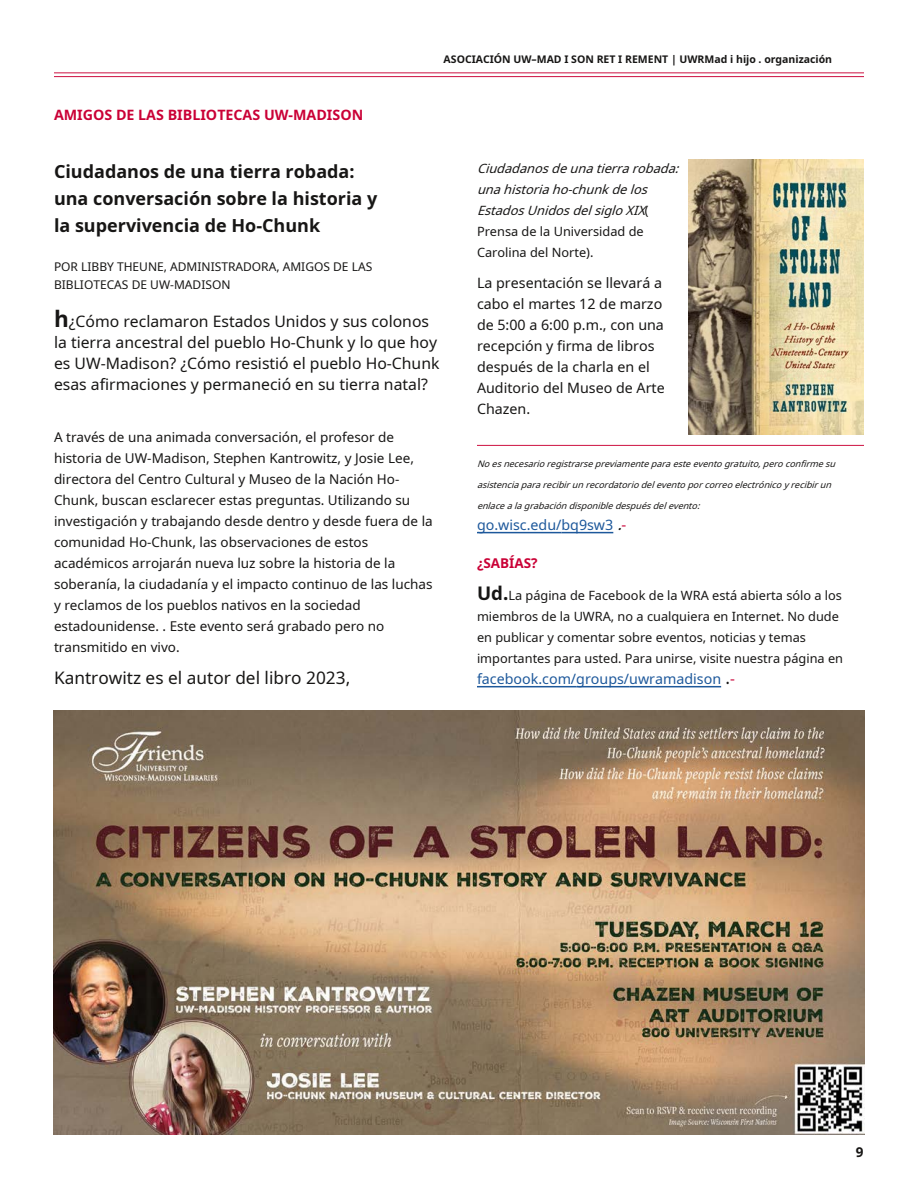
<style>
.page{position:relative;width:918px;height:1188px;background:#fff}
.page>*{position:absolute;margin:0;border:0;box-sizing:border-box;transform-origin:0 0}
.t1{font:700 18px/27px "Noto Sans";color:#171615}
.t2{font:17.25px "Noto Sans";color:#171615}
.t3{font:15.75px/21px "Noto Sans";color:#171615}
.t4{font:14.25px/21px "Noto Sans";color:#171615}
.t5{font:14.25px "Noto Sans";color:#1d589b}
.t6{font:700 14.25px "Noto Sans";color:#ca0036}
.t7{font:13.5px/21px "Noto Sans";color:#171615}
.t8{font:700 13.5px "Noto Sans";color:#ca0036}
.t9{font:700 13.5px "Noto Sans";color:#171615}
.t10{font:12.75px/21px "Noto Sans";color:#171615}
.t11{font:italic 12.75px/21px "Noto Sans";color:#171615}
.t12{font:12px/18px "Noto Sans";color:#171615}
.t13{font:700 10.5px "Noto Sans";color:#171615}
.t14{font:italic 9px "Noto Sans";color:#171615}
.s1{font-style:normal}
.s2{font-weight:700;font-size:22.5px}
.s3{font-style:italic;font-size:15.75px;color:#171615}
.s4{font-size:15px;color:#ca0036}
.s5{font-weight:700;font-size:18.75px}
.s6{font-size:17.25px;color:#171615}
</style>
<div class="page">
<hr style="left:54px;top:72px;width:810px;height:1px;background:#cd1141">
<hr style="left:54px;top:76px;width:810px;height:1px;background:#cd1141">
<img style="left:53px;top:710px;width:811px;height:424px">
<hr style="left:477px;top:445px;width:387px;height:1px;background:#cd1141">
<img style="left:688px;top:159px;width:176px;height:275px">
<hr style="left:477px;top:532px;width:84px;height:1px;background:#1d589b">
<hr style="left:561px;top:532px;width:52px;height:1px;background:#1d589b">
<hr style="left:477px;top:686px;width:99px;height:1px;background:#1d589b">
<hr style="left:576px;top:686px;width:53px;height:1px;background:#1d589b">
<hr style="left:629px;top:686px;width:92px;height:1px;background:#1d589b">
<p class="t6" style="left:54px;top:105px;width:311px">AMIGOS DE LAS BIBLIOTECAS UW-MADISON</p>
<p class="t13" style="left:444px;top:52px;width:390px">ASOCIACIÓN UW–MAD I SON RET I REMENT | UWRMad i hijo . organización</p>
<h1 class="t1" style="left:54px;top:158px;width:325px">Ciudadanos de una tierra robada: una conversación sobre la historia y la supervivencia de Ho-Chunk</h1>
<p class="t11" style="left:477px;top:157px;width:208px">Ciudadanosdeunatierrarobada: unahistoriaho-chunkdelos<br>EstadosUnidosdelsigloXIX<span class="s1">(<br>Prensa de la Universidad de<br>Carolina del Norte).</span></p>
<p class="t12" style="left:54px;top:258px;width:320px">POR LIBBY THEUNE, ADMINISTRADORA, AMIGOS DE LAS<br>BIBLIOTECAS DE UW-MADISON</p>
<p class="t4" style="left:477px;top:272px;width:189px">La presentación se llevará a cabo el martes 12 de marzo de 5:00 a 6:00 p.m., con una recepción y firma de libros después de la charla en el<br>Auditorio del Museo de Arte<br>Chazen.</p>
<p class="t3" style="left:54px;top:310px;width:387px"><span class="s2">h</span>¿Cómo reclamaron Estados Unidos y sus colonos la tierra ancestral del pueblo Ho-Chunk y lo que hoy es UW-Madison? ¿Cómo resistió el pueblo Ho-Chunk esas afirmaciones y permaneció en su tierra natal?</p>
<p class="t7" style="left:54px;top:427px;width:380px">A través de una animada conversación, el profesor de historia de UW-Madison, Stephen Kantrowitz, y Josie Lee, directora del Centro Cultural y Museo de la Nación Ho-Chunk, buscan esclarecer estas preguntas. Utilizando su investigación y trabajando desde dentro y desde fuera de la comunidad Ho-Chunk, las observaciones de estos académicos arrojarán nueva luz sobre la historia de la soberanía, la ciudadanía y el impacto continuo de las luchas y reclamos de los pueblos nativos en la sociedad estadounidense. . Este evento será grabado pero no transmitido en vivo.</p>
<p class="t14" style="left:477px;top:457px;width:363px">Noesnecesarioregistrarsepreviamenteparaesteeventogratuito,peroconfirmesu</p>
<p class="t14" style="left:477px;top:478px;width:359px">asistenciapararecibirunrecordatoriodeleventoporcorreoelectrónicoyrecibirun</p>
<p class="t14" style="left:477px;top:499px;width:228px">enlacealagrabacióndisponibledespuésdelevento:</p>
<p class="t5" style="left:477px;top:515px;width:153px">go.wisc.edu/bq9sw3 <span class="s3">.</span><span class="s4">-</span></p>
<p class="t8" style="left:477px;top:554px;width:62px">¿SABÍAS?</p>
<p class="t10" style="left:477px;top:584px;width:368px"><span class="s5">Ud.</span>La página de Facebook de la WRA está abierta sólo a los miembros de la UWRA, no a cualquiera en Internet. No dude en publicar y comentar sobre eventos, noticias y temas importantes para usted. Para unirse, visite nuestra página en</p>
<p class="t2" style="left:54px;top:665px;width:298px">Kantrowitz es el autor del libro 2023,</p>
<p class="t5" style="left:477px;top:669px;width:260px">facebook.com/groups/uwramadison <span class="s6">.</span><span class="s4">-</span></p>
<p class="t9" style="left:856px;top:1142px;width:9px">9</p>
</div>
